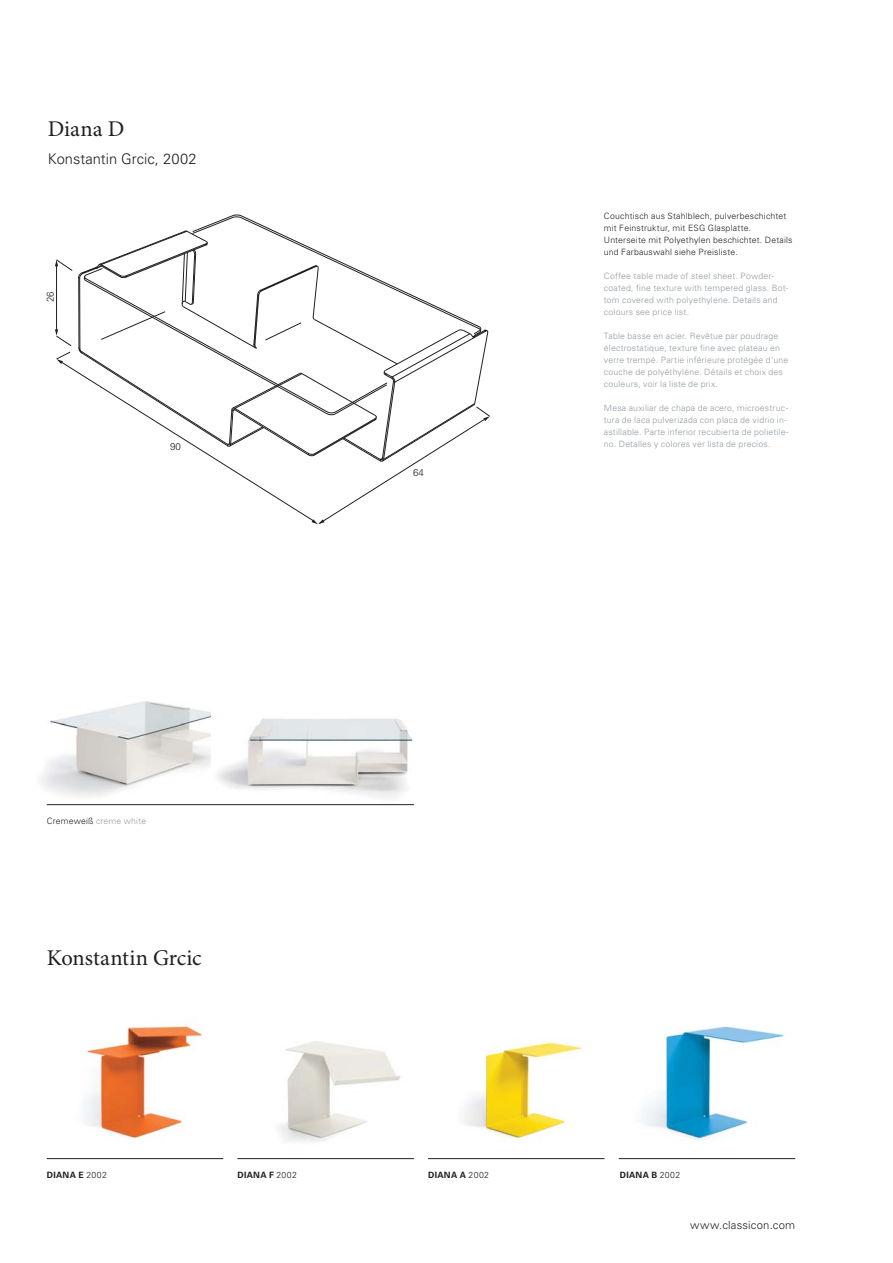
<style>
.page{position:relative;width:893px;height:1263px;background:#fff}
.page>*{position:absolute;margin:0;border:0;box-sizing:border-box;transform-origin:0 0}
.t1{font:22.5px "Minion Pro";color:#231f20}
.t2{font:300 14.7px "Univers LT Std";letter-spacing:.005em;color:#231f20}
.t3{font:300 11.25px "Univers LT Std";letter-spacing:.02em;color:#231f20}
.t4{font:300 9.75px "Univers LT Std";color:#231f20}
.t5{font:300 8.7px/12px "Univers LT Std";letter-spacing:.02em;color:#939ba1}
.t6{font:300 8.7px/12px "Univers LT Std";letter-spacing:.02em;color:#231f20}
.t7{font:700 8.7px "Univers";letter-spacing:.035em;color:#231f20}
.s1{color:#231f20}
.s2{font-family:"Univers LT Std";font-weight:300}
</style>
<div class="page">
<svg style="left:55px;top:214px;width:435px;height:310px"></svg>
<hr style="left:47px;top:804px;width:367px;height:1px;background:#231f20">
<img style="left:40px;top:701px;width:171px;height:96px">
<img style="left:217px;top:718px;width:196px;height:80px">
<hr style="left:47px;top:1158px;width:176px;height:1px;background:#231f20">
<img style="left:641px;top:1026px;width:143px;height:115px">
<img style="left:464px;top:1038px;width:123px;height:101px">
<hr style="left:237px;top:1158px;width:177px;height:1px;background:#231f20">
<img style="left:278px;top:1041px;width:122px;height:101px">
<hr style="left:428px;top:1158px;width:176px;height:1px;background:#231f20">
<img style="left:84px;top:1025px;width:120px;height:114px">
<hr style="left:619px;top:1158px;width:176px;height:1px;background:#231f20">
<h1 class="t1" style="left:48px;top:120px;width:78px">Diana D</h1>
<h2 class="t2" style="left:48px;top:151px;width:150px">Konstantin Grcic, 2002</h2>
<p class="t4" style="left:46px;top:302px;width:12px;rotate:-90deg">26</p>
<p class="t4" style="left:170px;top:442px;width:12px">90</p>
<p class="t5" style="left:47px;top:815px;width:101px"><span class="s1">Cremeweiß</span> creme white</p>
<h1 class="t1" style="left:47px;top:949px;width:156px">Konstantin Grcic</h1>
<p class="t4" style="left:413px;top:468px;width:12px">64</p>
<p class="t6" style="left:604px;top:210px;width:190px">Couchtisch aus Stahlblech, pulverbeschichtet mit Feinstruktur, mit ESG Glasplatte.<br>Unterseite mit Polyethylen beschichtet. Details und Farbauswahl siehe Preisliste.</p>
<p class="t5" style="left:604px;top:270px;width:186px">Coffee table made of steel sheet. Powder&shy;coated, fine texture with tempered glass. Bot&shy;tom covered with polyethylene. Details and colours see price list.</p>
<p class="t5" style="left:604px;top:330px;width:186px">Table basse en acier. Revêtue par poudrage électrostatique, texture fine avec plateau en verre trempé. Partie inférieure protégée d‘une couche de polyéthylène. Détails et choix des couleurs, voir la liste de prix.</p>
<p class="t5" style="left:604px;top:402px;width:186px">Mesa auxiliar de chapa de acero, microestruc&shy;tura de laca pulverizada con placa de vidrio in&shy;astillable. Parte inferior recubierta de polietile&shy;no. Detalles y colores ver lista de precios.</p>
<p class="t7" style="left:47px;top:1171px;width:62px">DIANA E <span class="s2">2002</span></p>
<p class="t7" style="left:237px;top:1171px;width:61px">DIANA F <span class="s2">2002</span></p>
<p class="t7" style="left:428px;top:1171px;width:63px">DIANA A <span class="s2">2002</span></p>
<p class="t7" style="left:620px;top:1171px;width:62px">DIANA B <span class="s2">2002</span></p>
<p class="t3" style="left:690px;top:1219px;width:107px">www.classicon.com</p>
</div>
